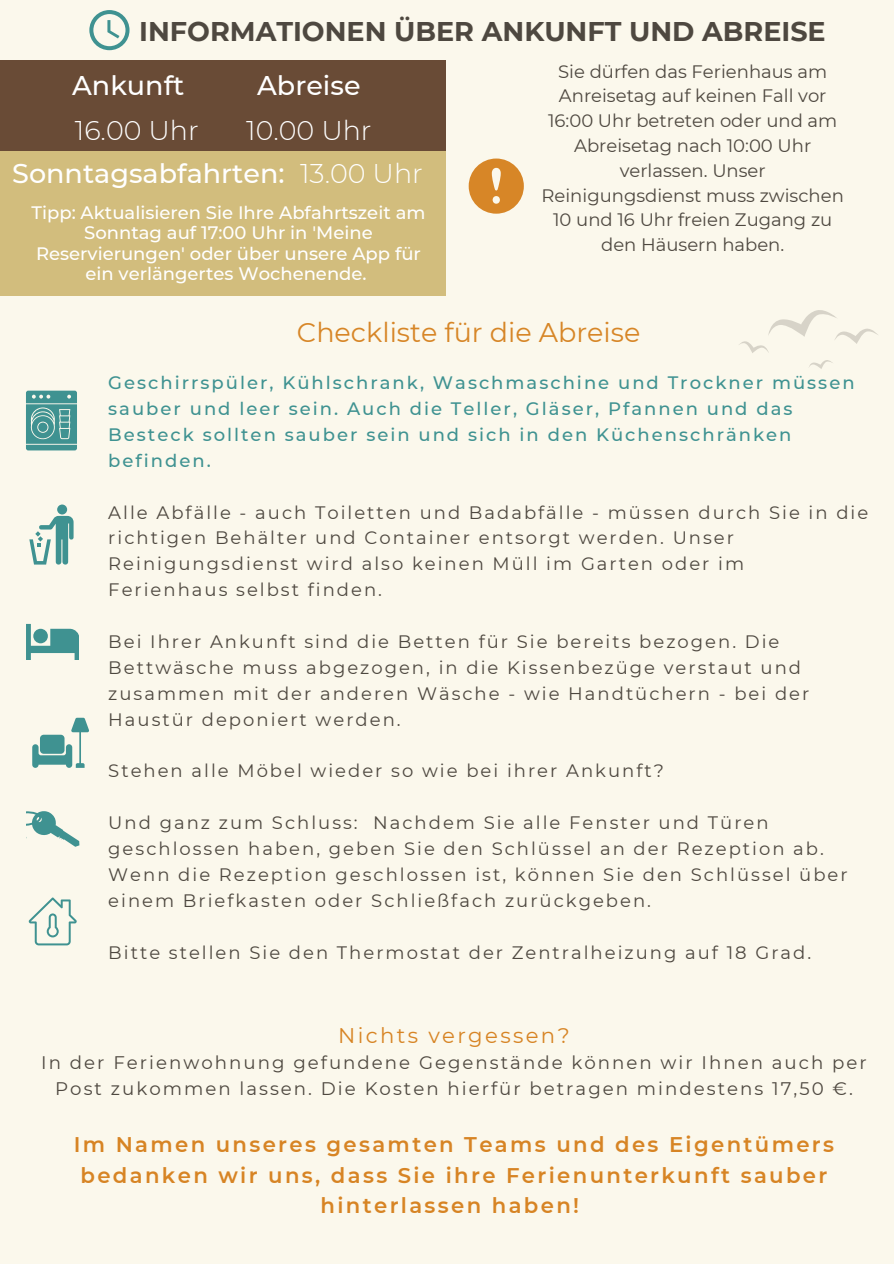
<style>
.page{position:relative;width:894px;height:1264px;background:#fff}
.page>*{position:absolute;margin:0;border:0;box-sizing:border-box;transform-origin:0 0}
.t1{font:700 27px "Montserrat";color:#4e4840}
.t2{font:500 27px "Montserrat";color:#fff}
.t3{font:300 27px "Montserrat";color:#fff}
.t4{font:27px "Montserrat";color:#d78627}
.t5{font:600 21.15px/30.6px "Montserrat";letter-spacing:.11em;color:#d78424;text-align:center}
.t6{font:21.15px "Montserrat";letter-spacing:.11em;color:#d78424}
.t7{font:18.15px/26.1px "Montserrat";letter-spacing:.11em;color:#4e4840;text-align:center}
.t8{font:18px/25.8px "Montserrat";letter-spacing:.11em;color:#4e4840}
.t9{font:18px/24.8px "Montserrat";color:#4e4840;text-align:center}
.t10{font:500 18px/25.8px "Montserrat";letter-spacing:.11em;color:#3f9291}
.t11{font:500 18px/20.2px "Montserrat";color:#fff;text-align:center}
</style>
<div class="page">
<div style="left:0;top:0;width:893px;height:1263px;background:#fbf8ec"></div>
<div style="left:0;top:60px;width:446px;height:95px;background:#694b36"></div>
<svg style="left:809px;top:360px;width:24px;height:9px"></svg>
<svg style="left:739px;top:310px;width:139px;height:43px"></svg>
<svg style="left:89px;top:10px;width:40px;height:40px"></svg>
<svg style="left:468px;top:158px;width:55px;height:56px"></svg>
<div style="left:0;top:151px;width:446px;height:144px;background:#d2bd7d"></div>
<svg style="left:26px;top:390px;width:51px;height:60px;background:#5aa09e"></svg>
<div style="left:57px;top:504px;width:10px;height:10px;background:#3f9291;border-radius:50%"></div>
<svg style="left:29px;top:516px;width:44px;height:49px"></svg>
<svg style="left:26px;top:624px;width:53px;height:36px"></svg>
<svg style="left:26px;top:811px;width:53px;height:35px"></svg>
<svg style="left:29px;top:897px;width:48px;height:48px"></svg>
<svg style="left:32px;top:717px;width:57px;height:50px"></svg>
<h5 class="t1" style="left:139px;top:15px;width:687px">INFORMATIONEN ÜBER ANKUNFT UND ABREISE</h5>
<p class="t2" style="left:72px;top:69px;width:114px">Ankunft</p>
<p class="t2" style="left:257px;top:69px;width:105px">Abreise</p>
<p class="t3" style="left:75px;top:114px;width:125px">16.00 Uhr</p>
<p class="t3" style="left:246px;top:114px;width:127px">10.00 Uhr</p>
<p class="t2" style="left:12px;top:157px;width:274px">Sonntagsabfahrten:</p>
<p class="t3" style="left:300px;top:157px;width:124px">13.00 Uhr</p>
<p class="t11" style="left:31px;top:203px;width:395px">Tipp: Aktualisieren Sie Ihre Abfahrtszeit am Sonntag auf 17:00 Uhr in 'Meine Reservierungen' oder über unsere App für ein verlängertes Wochenende.</p>
<p class="t9" style="left:541px;top:59px;width:304px">Sie dürfen das Ferienhaus am<br>Anreisetag auf keinen Fall vor<br>16:00 Uhr betreten oder und am<br>Abreisetag nach 10:00 Uhr verlassen. Unser<br>Reinigungsdienst muss zwischen<br>10 und 16 Uhr freien Zugang zu den Häusern haben.</p>
<h3 class="t4" style="left:297px;top:316px;width:345px">Checkliste für die Abreise</h3>
<h1 class="t10" style="left:108px;top:370px;width:747px">Geschirrspüler, Kühlschrank, Waschmaschine und Trockner müssen sauber und leer sein. Auch die Teller, Gläser, Pfannen und das Besteck sollten sauber sein und sich in den Küchenschränken befinden.</h1>
<h2 class="t8" style="left:108px;top:499px;width:761px">Alle Abfälle - auch Toiletten und Badabfälle - müssen durch Sie in die richtigen Behälter und Container entsorgt werden. Unser Reinigungsdienst wird also keinen Müll im Garten oder im<br>Ferienhaus selbst finden.</h2>
<h2 class="t8" style="left:108px;top:628px;width:702px">Bei Ihrer Ankunft sind die Betten für Sie bereits bezogen. Die Bettwäsche muss abgezogen, in die Kissenbezüge verstaut und zusammen mit der anderen Wäsche - wie Handtüchern - bei der Haustür deponiert werden.</h2>
<h3 class="t8" style="left:108px;top:758px;width:557px">Stehen alle Möbel wieder so wie bei ihrer Ankunft?</h3>
<h3 class="t8" style="left:108px;top:809px;width:740px">Und ganz zum Schluss: Nachdem Sie alle Fenster und Türen geschlossen haben, geben Sie den Schlüssel an der Rezeption ab.<br>Wenn die Rezeption geschlossen ist, können Sie den Schlüssel über einem Briefkasten oder Schließfach zurückgeben.</h3>
<h2 class="t8" style="left:108px;top:939px;width:704px">Bitte stellen Sie den Thermostat der Zentralheizung auf 18 Grad.</h2>
<p class="t6" style="left:338px;top:1022px;width:233px">Nichts vergessen?</p>
<h3 class="t7" style="left:41px;top:1049px;width:826px">In der Ferienwohnung gefundene Gegenstände können wir Ihnen auch per<br>Post zukommen lassen. Die Kosten hierfür betragen mindestens 17,50 €.</h3>
<p class="t5" style="left:74px;top:1128px;width:761px">Im Namen unseres gesamten Teams und des Eigentümers bedanken wir uns, dass Sie ihre Ferienunterkunft sauber hinterlassen haben!</p>
</div>
